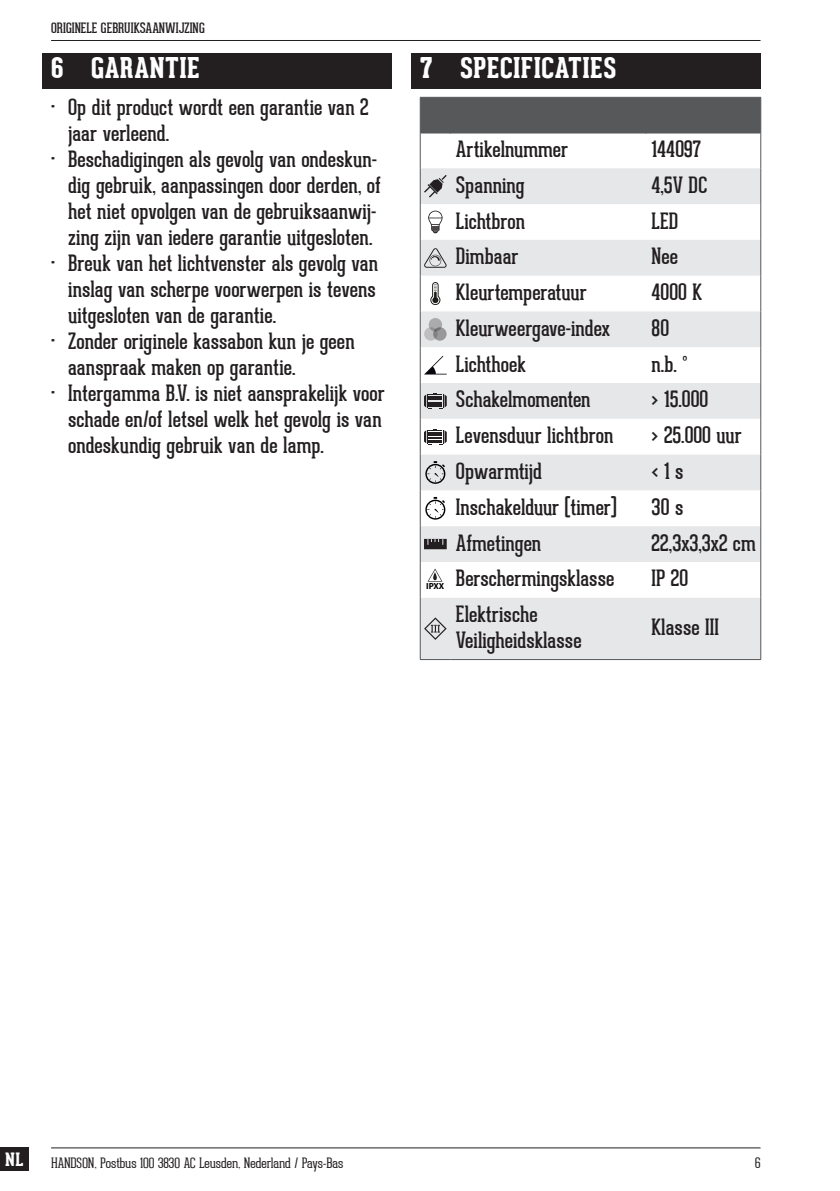
<style>
.page{position:relative;width:840px;height:1191px;background:#fff}
.page>*{position:absolute;margin:0;border:0;box-sizing:border-box;transform-origin:0 0}
.t1{font:800 28px "Geared Slab";letter-spacing:.01em;color:#fff}
.HANDSON_Table_body_A{font:22px/26px "Geared Slab";color:#231f20}
.NL_HANDSON_Alinea_A5{font:22px "Geared Slab";color:#231f20}
.t2{font:800 18px "Geared Slab";color:#fff}
.t3{font:100 14px "Geared Slab";color:#231f20}
.t4{font:14px "Geared Slab";color:#231f20}
.t5{font:700 8.8px "Myriad Pro";color:#000001}
</style>
<div class="page">
<div style="left:0;top:1146px;width:29px;height:24px;background:#231f20"></div>
<hr style="left:51px;top:40px;width:709px;height:1px;background:#231f20">
<hr style="left:51px;top:1147px;width:709px;height:1px;background:#231f20">
<div style="left:43px;top:53px;width:348px;height:36px;background:#231f20"></div>
<div style="left:411px;top:53px;width:349px;height:36px;background:#231f20"></div>
<div style="left:420px;top:98px;width:340px;height:35px;background:#57585a"></div>
<svg style="left:420px;top:168px;width:340px;height:491px;fill:#e6e7e9"></svg>
<hr style="left:449px;top:98px;width:1px;height:35px;background:#57585a">
<hr style="left:645px;top:98px;width:1px;height:35px;background:#57585a">
<hr style="left:419px;top:133px;width:1px;height:35px;background:#57585a">
<hr style="left:760px;top:133px;width:1px;height:35px;background:#57585a">
<hr style="left:419px;top:168px;width:1px;height:36px;background:#57585a">
<hr style="left:760px;top:168px;width:1px;height:36px;background:#57585a">
<hr style="left:419px;top:204px;width:1px;height:36px;background:#57585a">
<hr style="left:760px;top:204px;width:1px;height:36px;background:#57585a">
<hr style="left:419px;top:240px;width:1px;height:36px;background:#57585a">
<hr style="left:760px;top:240px;width:1px;height:36px;background:#57585a">
<hr style="left:419px;top:276px;width:1px;height:35px;background:#57585a">
<hr style="left:760px;top:276px;width:1px;height:35px;background:#57585a">
<hr style="left:419px;top:311px;width:1px;height:36px;background:#57585a">
<hr style="left:760px;top:311px;width:1px;height:36px;background:#57585a">
<hr style="left:419px;top:347px;width:1px;height:36px;background:#57585a">
<hr style="left:760px;top:347px;width:1px;height:36px;background:#57585a">
<hr style="left:419px;top:383px;width:1px;height:36px;background:#57585a">
<hr style="left:760px;top:383px;width:1px;height:36px;background:#57585a">
<hr style="left:419px;top:419px;width:1px;height:35px;background:#57585a">
<hr style="left:760px;top:419px;width:1px;height:35px;background:#57585a">
<hr style="left:419px;top:454px;width:1px;height:36px;background:#57585a">
<hr style="left:760px;top:454px;width:1px;height:36px;background:#57585a">
<hr style="left:419px;top:490px;width:1px;height:36px;background:#57585a">
<hr style="left:760px;top:490px;width:1px;height:36px;background:#57585a">
<hr style="left:419px;top:526px;width:1px;height:36px;background:#57585a">
<hr style="left:760px;top:526px;width:1px;height:36px;background:#57585a">
<hr style="left:419px;top:562px;width:1px;height:36px;background:#57585a">
<hr style="left:760px;top:562px;width:1px;height:36px;background:#57585a">
<hr style="left:419px;top:598px;width:1px;height:61px;background:#57585a">
<hr style="left:760px;top:598px;width:1px;height:61px;background:#57585a">
<hr style="left:420px;top:659px;width:30px;height:1px;background:#57585a">
<hr style="left:450px;top:659px;width:195px;height:1px;background:#57585a">
<hr style="left:645px;top:659px;width:115px;height:1px;background:#57585a">
<hr style="left:420px;top:97px;width:30px;height:1px;background:#57585a">
<hr style="left:419px;top:98px;width:1px;height:35px;background:#57585a">
<hr style="left:450px;top:97px;width:195px;height:1px;background:#57585a">
<hr style="left:645px;top:97px;width:115px;height:1px;background:#57585a">
<hr style="left:760px;top:98px;width:1px;height:35px;background:#57585a">
<svg style="left:424px;top:175px;width:22px;height:22px"></svg>
<svg style="left:428px;top:211px;width:14px;height:22px"></svg>
<svg style="left:424px;top:248px;width:22px;height:20px"></svg>
<svg style="left:430px;top:282px;width:10px;height:23px"></svg>
<div style="left:428px;top:318px;width:14px;height:13px;background:#ababad;border-radius:50%"></div>
<svg style="left:424px;top:327px;width:13px;height:14px"></svg>
<svg style="left:433px;top:327px;width:13px;height:14px"></svg>
<svg style="left:424px;top:356px;width:22px;height:18px"></svg>
<svg style="left:424px;top:393px;width:22px;height:16px"></svg>
<svg style="left:424px;top:428px;width:22px;height:17px"></svg>
<svg style="left:425px;top:461px;width:20px;height:23px"></svg>
<svg style="left:425px;top:497px;width:20px;height:22px"></svg>
<svg style="left:424px;top:539px;width:22px;height:10px"></svg>
<svg style="left:427px;top:568px;width:15px;height:13px"></svg>
<svg style="left:424px;top:617px;width:22px;height:23px"></svg>
<p class="t4" style="left:51px;top:20px;width:155px">ORIGINELE GEBRUIKSAANWIJZING</p>
<p class="t1" style="left:51px;top:51px;width:150px">6 GARANTIE</p>
<p class="HANDSON_Table_body_A" style="left:68px;top:94px;width:302px;text-indent:-17px">• Op dit product wordt een garantie van 2 jaar verleend.</p>
<p class="HANDSON_Table_body_A" style="left:68px;top:146px;width:314px;text-indent:-17px">• Beschadigingen als gevolg van ondeskun&shy;dig gebruik, aanpassingen door derden, of het niet opvolgen van de gebruiksaanwij&shy;zing zijn van iedere garantie uitgesloten.</p>
<p class="HANDSON_Table_body_A" style="left:68px;top:250px;width:311px;text-align:justify;text-indent:-17px">• Breuk van het lichtvenster als gevolg van inslag van scherpe voorwerpen is tevens uitgesloten van de garantie.</p>
<p class="HANDSON_Table_body_A" style="left:68px;top:328px;width:288px;text-indent:-17px">• Zonder originele kassabon kun je geen aanspraak maken op garantie.</p>
<p class="HANDSON_Table_body_A" style="left:68px;top:380px;width:318px;text-indent:-17px">• Intergamma B.V. is niet aansprakelijk voor schade en/of letsel welk het gevolg is van ondeskundig gebruik van de lamp.</p>
<p class="t1" style="left:420px;top:51px;width:198px">7 SPECIFICATIES</p>
<p class="t5" style="left:426px;top:581px;width:20px">IPXX</p>
<p class="HANDSON_Table_body_A" style="left:455px;top:136px;width:114px">Artikelnummer</p>
<p class="HANDSON_Table_body_A" style="left:651px;top:136px;width:51px">144097</p>
<p class="HANDSON_Table_body_A" style="left:455px;top:172px;width:70px">Spanning</p>
<p class="HANDSON_Table_body_A" style="left:651px;top:172px;width:57px">4,5V DC</p>
<p class="HANDSON_Table_body_A" style="left:455px;top:208px;width:71px">Lichtbron</p>
<p class="HANDSON_Table_body_A" style="left:651px;top:208px;width:28px">LED</p>
<p class="HANDSON_Table_body_A" style="left:455px;top:243px;width:64px">Dimbaar</p>
<p class="HANDSON_Table_body_A" style="left:651px;top:243px;width:28px">Nee</p>
<p class="HANDSON_Table_body_A" style="left:455px;top:279px;width:132px">Kleurtemperatuur</p>
<p class="HANDSON_Table_body_A" style="left:651px;top:279px;width:52px">4000 K</p>
<p class="HANDSON_Table_body_A" style="left:455px;top:315px;width:155px">Kleurweergave-index</p>
<p class="HANDSON_Table_body_A" style="left:651px;top:315px;width:19px">80</p>
<p class="HANDSON_Table_body_A" style="left:455px;top:351px;width:72px">Lichthoek</p>
<p class="HANDSON_Table_body_A" style="left:651px;top:351px;width:37px">n.b. °</p>
<p class="HANDSON_Table_body_A" style="left:455px;top:387px;width:136px">Schakelmomenten</p>
<p class="HANDSON_Table_body_A" style="left:651px;top:387px;width:58px">&gt; 15.000</p>
<p class="NL_HANDSON_Alinea_A5" style="left:455px;top:422px;width:159px">Levensduur lichtbron</p>
<p class="HANDSON_Table_body_A" style="left:651px;top:422px;width:91px">&gt; 25.000 uur</p>
<p class="HANDSON_Table_body_A" style="left:455px;top:458px;width:88px">Opwarmtijd</p>
<p class="HANDSON_Table_body_A" style="left:651px;top:458px;width:33px">&lt; 1 s</p>
<p class="HANDSON_Table_body_A" style="left:455px;top:494px;width:162px">Inschakelduur (timer)</p>
<p class="HANDSON_Table_body_A" style="left:651px;top:494px;width:33px">30 s</p>
<p class="HANDSON_Table_body_A" style="left:455px;top:530px;width:87px">Afmetingen</p>
<p class="HANDSON_Table_body_A" style="left:651px;top:530px;width:106px">22,3x3,3x2 cm</p>
<p class="HANDSON_Table_body_A" style="left:455px;top:565px;width:160px">Berschermingsklasse</p>
<p class="HANDSON_Table_body_A" style="left:651px;top:565px;width:38px">IP 20</p>
<p class="HANDSON_Table_body_A" style="left:455px;top:601px;width:127px">Elektrische<br>Veiligheidsklasse</p>
<p class="HANDSON_Table_body_A" style="left:651px;top:614px;width:69px">Klasse III</p>
<p class="t2" style="left:5px;top:1149px;width:20px">NL</p>
<p class="t3" style="left:51px;top:1154px;width:293px">HANDSON, Postbus 100 3830 AC Leusden, Nederland / Pays-Bas</p>
<p class="t3" style="left:754px;top:1154px;width:7px">6</p>
</div>
